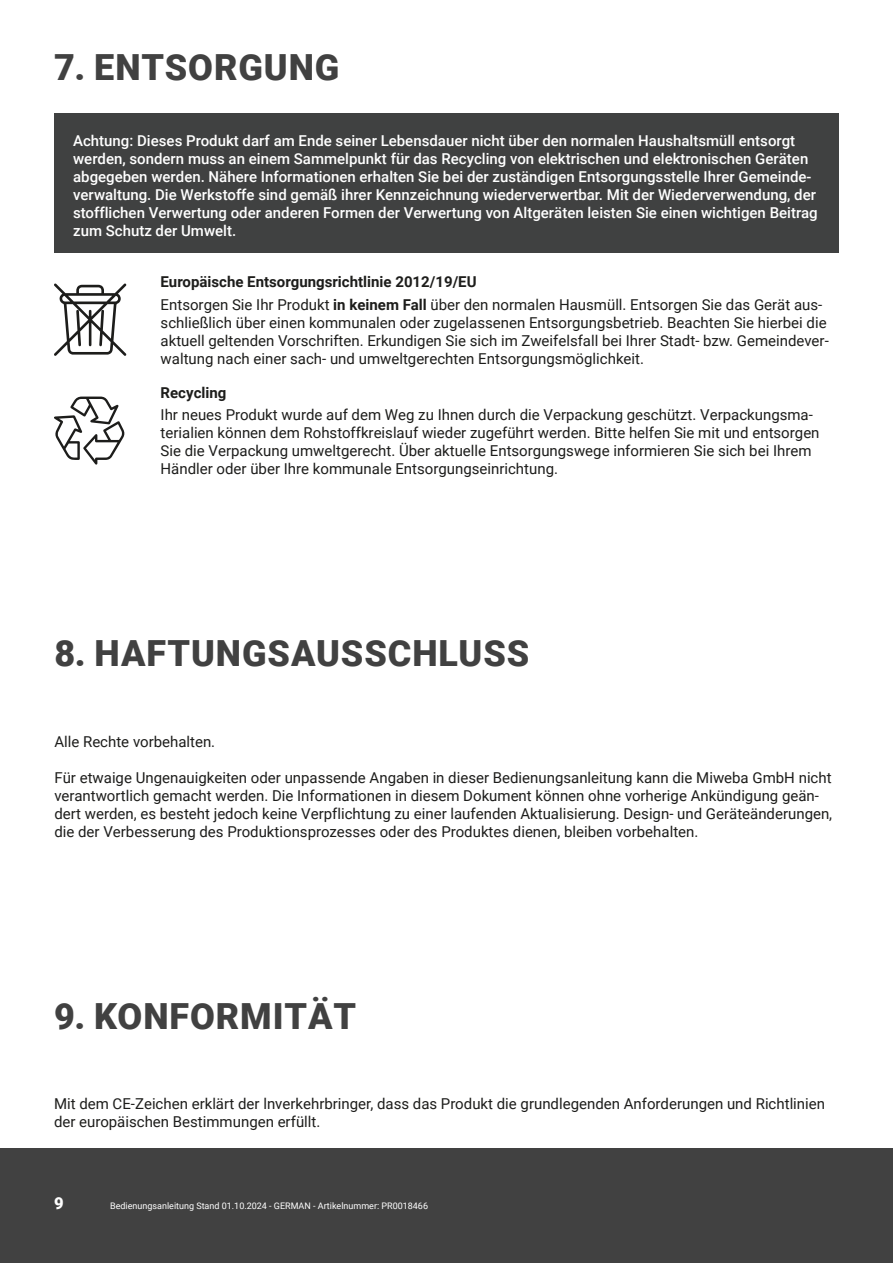
<style>
.page{position:relative;width:893px;height:1263px;background:#fff}
.page>*{position:absolute;margin:0;border:0;box-sizing:border-box;transform-origin:0 0}
.Große_Headline{font:900 36px "Roboto";letter-spacing:.025em;color:#414141}
.t1{font:900 16.5px "Roboto";color:#fff}
.Fließtext{font:15px/18px "Roboto";color:#1d1d1b}
.Auszeichnungen_weiß{font:500 15px/18px "Roboto";color:#fff}
.Headlines_im_Fließtext_schwarz{font:700 15px "Roboto";color:#1d1d1b}
.t2{font:9px "Roboto";color:#fff}
.s1{font-weight:700}
</style>
<div class="page">
<div style="left:0;top:1148px;width:893px;height:115px;background:#414141"></div>
<svg style="left:54px;top:397px;width:71px;height:68px"></svg>
<svg style="left:54px;top:283px;width:72px;height:73px"></svg>
<div style="left:54px;top:113px;width:785px;height:140px;background:#404141"></div>
<p class="Große_Headline" style="left:54px;top:42px;width:287px">7. ENTSORGUNG</p>
<p class="Auszeichnungen_weiß" style="left:73px;top:131px;width:746px">Achtung: Dieses Produkt darf am Ende seiner Lebensdauer nicht über den normalen Haushaltsmüll entsorgt werden, sondern muss an einem Sammelpunkt für das Recycling von elektrischen und elektronischen Geräten abgegeben werden. Nähere Informationen erhalten Sie bei der zuständigen Entsorgungsstelle Ihrer Gemeinde&shy;verwaltung. Die Werkstoffe sind gemäß ihrer Kennzeichnung wiederverwertbar. Mit der Wiederverwendung, der stofflichen Verwertung oder anderen Formen der Verwertung von Altgeräten leisten Sie einen wichtigen Beitrag zum Schutz der Umwelt.</p>
<p class="Headlines_im_Fließtext_schwarz" style="left:161px;top:271px;width:317px">Europäische Entsorgungsrichtlinie 2012/19/EU</p>
<p class="Fließtext" style="left:161px;top:295px;width:670px">Entsorgen Sie Ihr Produkt <span class="s1">in keinem Fall</span> über den normalen Hausmüll. Entsorgen Sie das Gerät aus&shy;schließlich über einen kommunalen oder zugelassenen Entsorgungsbetrieb. Beachten Sie hierbei die aktuell geltenden Vorschriften. Erkundigen Sie sich im Zweifelsfall bei Ihrer Stadt- bzw. Gemeindever&shy;waltung nach einer sach- und umweltgerechten Entsorgungsmöglichkeit.</p>
<p class="Headlines_im_Fließtext_schwarz" style="left:161px;top:382px;width:67px">Recycling</p>
<p class="Fließtext" style="left:161px;top:406px;width:660px">Ihr neues Produkt wurde auf dem Weg zu Ihnen durch die Verpackung geschützt. Verpackungsma&shy;terialien können dem Rohstoffkreislauf wieder zugeführt werden. Bitte helfen Sie mit und entsorgen Sie die Verpackung umweltgerecht. Über aktuelle Entsorgungswege informieren Sie sich bei Ihrem Händler oder über Ihre kommunale Entsorgungseinrichtung.</p>
<p class="Große_Headline" style="left:54px;top:628px;width:476px">8. HAFTUNGSAUSSCHLUSS</p>
<p class="Fließtext" style="left:54px;top:732px;width:162px">Alle Rechte vorbehalten.</p>
<p class="Fließtext" style="left:54px;top:768px;width:779px">Für etwaige Ungenauigkeiten oder unpassende Angaben in dieser Bedienungsanleitung kann die Miweba GmbH nicht verantwortlich gemacht werden. Die Informationen in diesem Dokument können ohne vorherige Ankündigung geän&shy;dert werden, es besteht jedoch keine Verpflichtung zu einer laufenden Aktualisierung. Design- und Geräteänderungen, die der Verbesserung des Produktionsprozesses oder des Produktes dienen, bleiben vorbehalten.</p>
<p class="Große_Headline" style="left:54px;top:990px;width:304px">9. KONFORMITÄT</p>
<p class="Fließtext" style="left:54px;top:1094px;width:773px">Mit dem CE-Zeichen erklärt der lnverkehrbringer, dass das Produkt die grundlegenden Anforderungen und Richtlinien der europäischen Bestimmungen erfüllt.</p>
<p class="t1" style="left:54px;top:1191px;width:11px">9</p>
<p class="t2" style="left:110px;top:1199px;width:319px">Bedienungsanleitung Stand 01.10.2024 - GERMAN - Artikelnummer: PR0018466</p>
</div>
